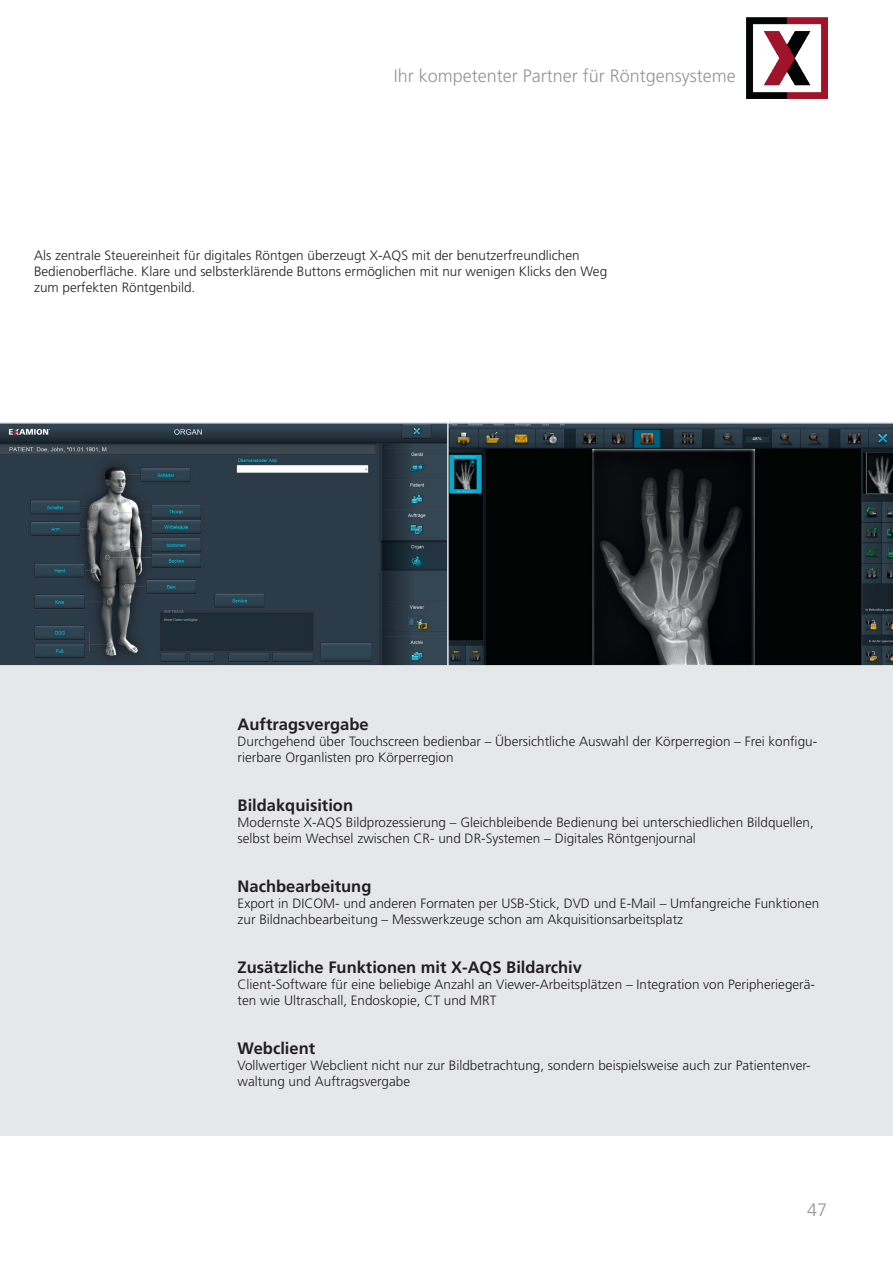
<style>
.page{position:relative;width:893px;height:1263px;background:#fff}
.page>*{position:absolute;margin:0;border:0;box-sizing:border-box;transform-origin:0 0}
.t1{font:300 18px "Frutiger LT Std";color:#939598}
.t2{font:700 16.5px "Frutiger LT Std";color:#231f20}
.t3{font:300 13.5px/16.2px "Frutiger LT Std";color:#231f20}
</style>
<div class="page">
<img style="left:746px;top:17px;width:81px;height:81px">
<div style="left:0;top:666px;width:893px;height:469px;background:#e6e7e9"></div>
<svg style="left:0;top:422px;width:446px;height:244px"></svg>
<svg style="left:446px;top:422px;width:447px;height:244px"></svg>
<h1 class="t1" style="left:394px;top:65px;width:344px">Ihr kompetenter Partner für Röntgensysteme</h1>
<p class="t3" style="left:34px;top:247px;width:575px">Als zentrale Steuereinheit für digitales Röntgen überzeugt X-AQS mit der benutzerfreundlichen<br>Bedienoberfläche. Klare und selbsterklärende Buttons ermöglichen mit nur wenigen Klicks den Weg zum perfekten Röntgenbild.</p>
<p class="t2" style="left:238px;top:714px;width:133px">Auftragsvergabe</p>
<p class="t3" style="left:238px;top:733px;width:581px">Durchgehend über Touchscreen bedienbar – Übersichtliche Auswahl der Körperregion – Frei konfigu&shy;rierbare Organlisten pro Körperregion</p>
<p class="t2" style="left:238px;top:795px;width:117px">Bildakquisition</p>
<p class="t3" style="left:238px;top:814px;width:578px">Modernste X-AQS Bildprozessierung – Gleichbleibende Bedienung bei unterschiedlichen Bildquellen, selbst beim Wechsel zwischen CR- und DR-Systemen – Digitales Röntgenjournal</p>
<p class="t2" style="left:238px;top:876px;width:135px">Nachbearbeitung</p>
<p class="t3" style="left:238px;top:895px;width:583px">Export in DICOM- und anderen Formaten per USB-Stick, DVD und E-Mail – Umfangreiche Funktionen zur Bildnachbearbeitung – Messwerkzeuge schon am Akquisitionsarbeitsplatz</p>
<p class="t2" style="left:238px;top:957px;width:346px">Zusätzliche Funktionen mit X-AQS Bildarchiv</p>
<p class="t3" style="left:238px;top:976px;width:579px">Client-Software für eine beliebige Anzahl an Viewer-Arbeitsplätzen – Integration von Peripheriegerä&shy;ten wie Ultraschall, Endoskopie, CT und MRT</p>
<p class="t2" style="left:238px;top:1038px;width:79px">Webclient</p>
<p class="t3" style="left:238px;top:1057px;width:575px">Vollwertiger Webclient nicht nur zur Bildbetrachtung, sondern beispielsweise auch zur Patientenver&shy;waltung und Auftragsvergabe</p>
<h1 class="t1" style="left:807px;top:1199px;width:22px">47</h1>
</div>
